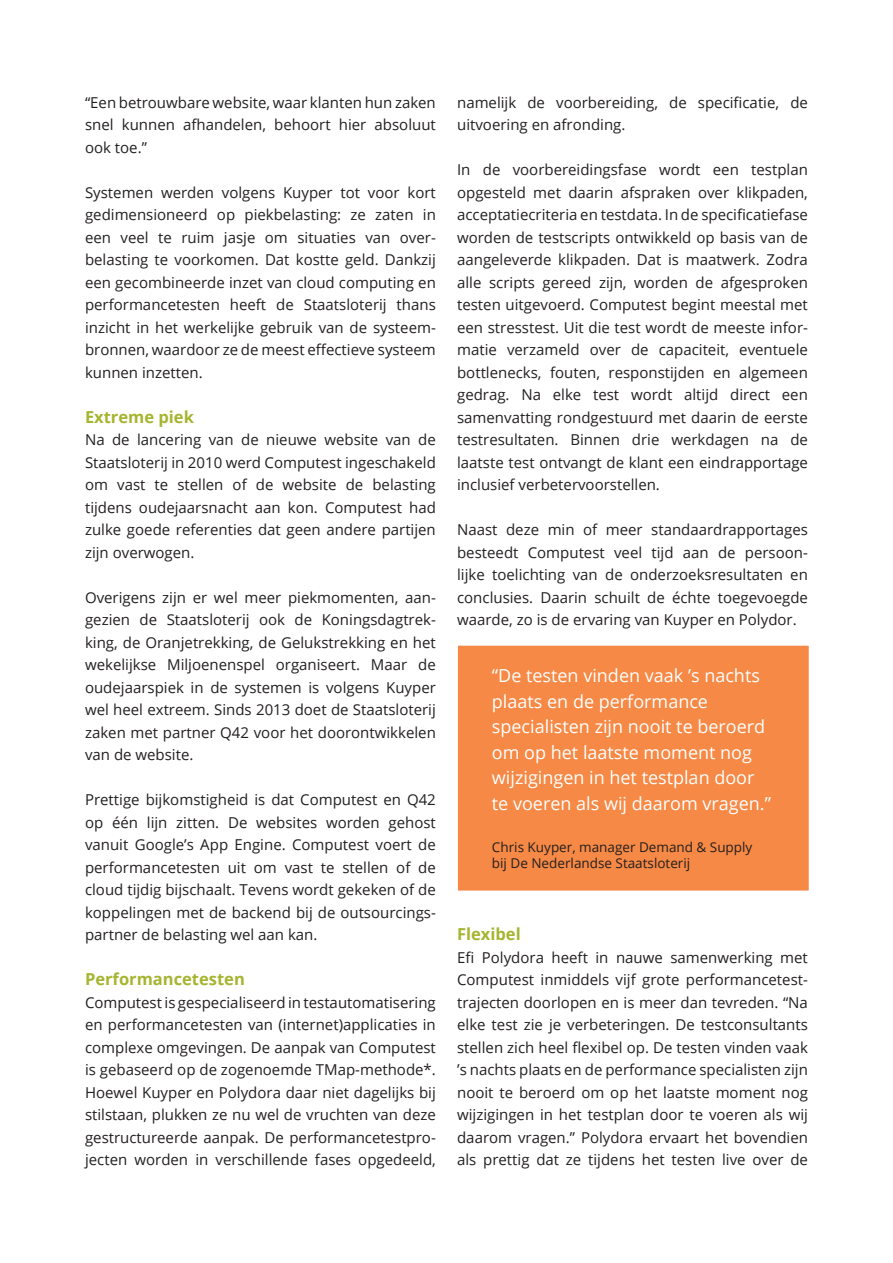
<style>
.page{position:relative;width:893px;height:1263px;background:#fff}
.page>*{position:absolute;margin:0;border:0;box-sizing:border-box;transform-origin:0 0}
.t1{font:18px/25.5px "Open Sans";color:#fff}
.t2{font:700 16.5px "Open Sans";color:#a5b530}
.t3{font:15px/22.5px "Open Sans";color:#231f20;text-align:justify}
.t4{font:13.5px/16.2px "Open Sans";color:#231f20}
</style>
<div class="page">
<div style="left:457px;top:645px;width:352px;height:246px;background:#f68945"></div>
<p class="t3" style="left:85px;top:90px;width:352px">“Een betrouwbare website, waar klanten hun zaken snel kunnen afhandelen, behoort hier absoluut ook toe.”</p>
<p class="t3" style="left:85px;top:180px;width:352px">Systemen werden volgens Kuyper tot voor kort gedimensioneerd op piekbelasting: ze zaten in een veel te ruim jasje om situaties van over&shy;belasting te voorkomen. Dat kostte geld. Dankzij een gecombineerde inzet van cloud computing en performancetesten heeft de Staatsloterij thans inzicht in het werkelijke gebruik van de systeem&shy;bronnen, waardoor ze de meest effectieve systeem kunnen inzetten.</p>
<p class="t2" style="left:85px;top:405px;width:110px">Extreme piek</p>
<p class="t3" style="left:85px;top:428px;width:352px">Na de lancering van de nieuwe website van de Staatsloterij in 2010 werd Computest ingeschakeld om vast te stellen of de website de belasting tijdens oudejaarsnacht aan kon. Computest had zulke goede referenties dat geen andere partijen zijn overwogen.</p>
<p class="t3" style="left:85px;top:585px;width:352px">Overigens zijn er wel meer piekmomenten, aan&shy;gezien de Staatsloterij ook de Koningsdagtrek&shy;king, de Oranjetrekking, de Gelukstrekking en het wekelijkse Miljoenenspel organiseert. Maar de oudejaarspiek in de systemen is volgens Kuyper wel heel extreem. Sinds 2013 doet de Staatsloterij zaken met partner Q42 voor het doorontwikkelen van de website.</p>
<p class="t3" style="left:85px;top:788px;width:352px">Prettige bijkomstigheid is dat Computest en Q42 op één lijn zitten. De websites worden gehost vanuit Google’s App Engine. Computest voert de performancetesten uit om vast te stellen of de cloud tijdig bijschaalt. Tevens wordt gekeken of de koppelingen met de backend bij de outsourcings&shy;partner de belasting wel aan kan.</p>
<p class="t2" style="left:85px;top:967px;width:161px">Performancetesten</p>
<p class="t3" style="left:85px;top:990px;width:352px">Computest is gespecialiseerd in testautomatisering en performancetesten van (internet)applicaties in complexe omgevingen. De aanpak van Computest is gebaseerd op de zogenoemde TMap-methode*.<br>Hoewel Kuyper en Polydora daar niet dagelijks bij stilstaan, plukken ze nu wel de vruchten van deze gestructureerde aanpak. De performancetestpro&shy;jecten worden in verschillende fases opgedeeld,</p>
<p class="t3" style="left:457px;top:90px;width:352px">namelijk de voorbereiding, de specificatie, de uitvoering en afronding.</p>
<p class="t3" style="left:457px;top:158px;width:352px">In de voorbereidingsfase wordt een testplan opgesteld met daarin afspraken over klikpaden, acceptatiecriteria en testdata. In de specificatiefase worden de testscripts ontwikkeld op basis van de aangeleverde klikpaden. Dat is maatwerk. Zodra alle scripts gereed zijn, worden de afgesproken testen uitgevoerd. Computest begint meestal met een stresstest. Uit die test wordt de meeste infor&shy;matie verzameld over de capaciteit, eventuele bottlenecks, fouten, responstijden en algemeen gedrag. Na elke test wordt altijd direct een samenvatting rondgestuurd met daarin de eerste testresultaten. Binnen drie werkdagen na de laatste test ontvangt de klant een eindrapportage inclusief verbetervoorstellen.</p>
<p class="t3" style="left:457px;top:518px;width:352px">Naast deze min of meer standaardrapportages besteedt Computest veel tijd aan de persoon&shy;lijke toelichting van de onderzoeksresultaten en conclusies. Daarin schuilt de échte toegevoegde waarde, zo is de ervaring van Kuyper en Polydor.</p>
<p class="t1" style="left:492px;top:662px;width:281px">“De testen vinden vaak ’s nachts plaats en de performance specialisten zijn nooit te beroerd om op het laatste moment nog wijzigingen in het testplan door te voeren als wij daarom vragen.”</p>
<p class="t4" style="left:492px;top:838px;width:262px">Chris Kuyper, manager Demand &amp; Supply bij De Nederlandse Staatsloterij</p>
<p class="t2" style="left:457px;top:922px;width:65px">Flexibel</p>
<p class="t3" style="left:457px;top:945px;width:352px">Efi Polydora heeft in nauwe samenwerking met Computest inmiddels vijf grote performancetest&shy;trajecten doorlopen en is meer dan tevreden. “Na elke test zie je verbeteringen. De testconsultants stellen zich heel flexibel op. De testen vinden vaak ’s nachts plaats en de performance specialisten zijn nooit te beroerd om op het laatste moment nog wijzigingen in het testplan door te voeren als wij daarom vragen.” Polydora ervaart het bovendien als prettig dat ze tijdens het testen live over de</p>
</div>
